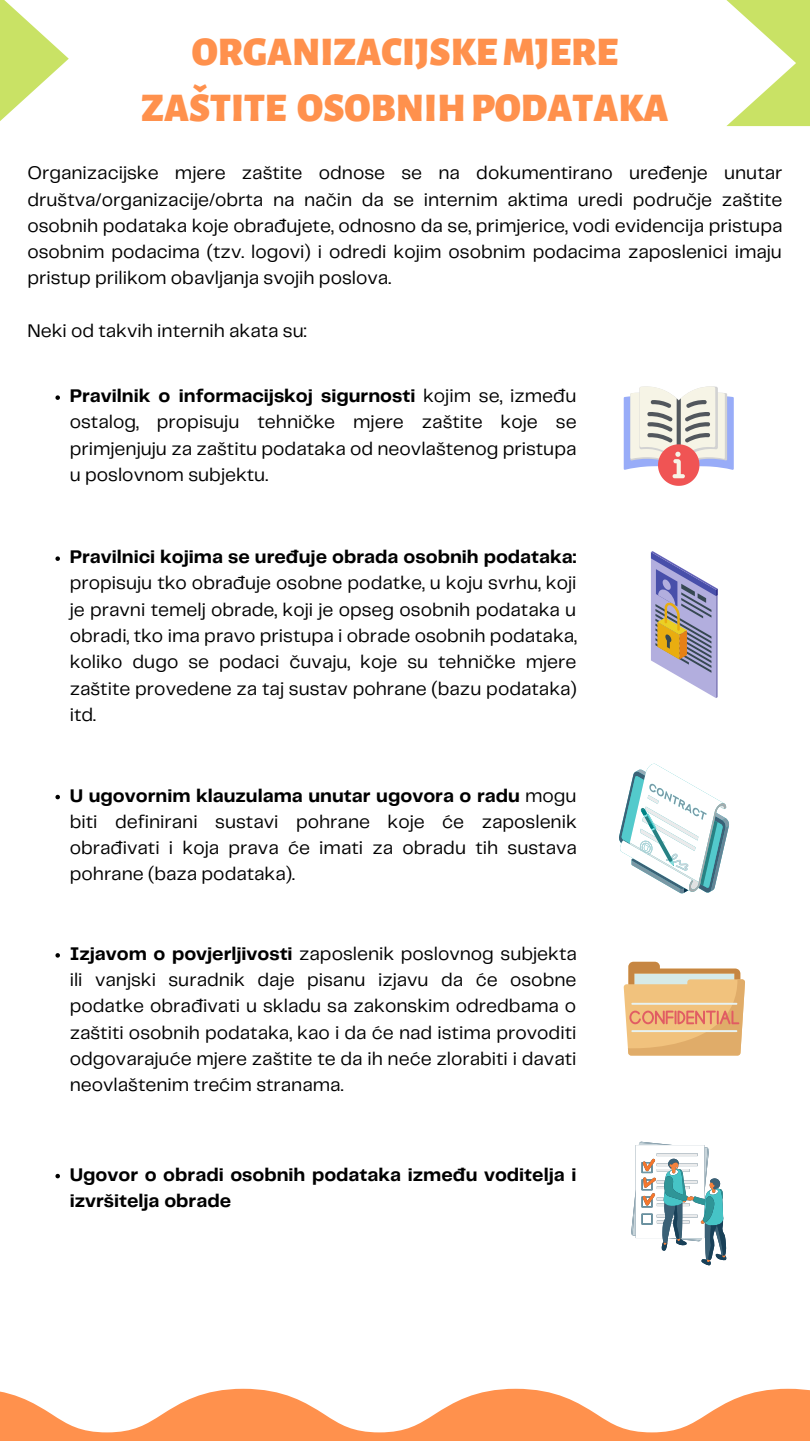
<style>
.page{position:relative;width:810px;height:1441px;background:#fff}
.page>*{position:absolute;margin:0;border:0;box-sizing:border-box;transform-origin:0 0}
.t1{font:900 40px/55.5px "Alegreya Sans SC";color:#ff914d;text-align:center}
.t2{font:19px/26.2px "Telegraf";color:#000;text-align:justify}
.t3{font:700 19px/26.2px "Telegraf";color:#000}
.s1{font-weight:700}
</style>
<div class="page">
<svg style="left:624px;top:386px;width:110px;height:100px"></svg>
<svg style="left:619px;top:763px;width:110px;height:130px"></svg>
<svg style="left:651px;top:551px;width:67px;height:147px"></svg>
<svg style="left:624px;top:961px;width:121px;height:94px"></svg>
<svg style="left:631px;top:1141px;width:95px;height:123px"></svg>
<svg style="left:0;top:0;width:69px;height:121px"></svg>
<svg style="left:726px;top:0;width:84px;height:126px"></svg>
<svg style="left:0;top:1388px;width:810px;height:52px"></svg>
<svg style="left:55px;top:395px;width:5px;height:5px"></svg>
<svg style="left:55px;top:556px;width:5px;height:5px"></svg>
<svg style="left:55px;top:794px;width:5px;height:5px"></svg>
<svg style="left:55px;top:953px;width:5px;height:4px"></svg>
<svg style="left:55px;top:1173px;width:5px;height:5px"></svg>
<h1 class="t1" style="left:141px;top:26px;width:529px">ORGANIZACIJSKE MJERE<br>ZAŠTITE OSOBNIHPODATAKA</h1>
<p class="t2" style="left:27px;top:161px;width:757px">Organizacijske mjere zaštite odnose se na dokumentirano uređenje unutar društva/organizacije/obrta na način da se internim aktima uredi područje zaštite osobnih podataka koje obrađujete, odnosno da se, primjerice, vodi evidencija pristupa osobnim podacima (tzv. logovi) i odredi kojim osobnim podacima zaposlenici imaju pristup prilikom obavljanja svojih poslova.</p>
<p class="t2" style="left:27px;top:318px;width:281px">Neki od takvih internih akata su:</p>
<p class="t2" style="left:70px;top:383px;width:508px"><span class="s1">Pravilnik o informacijskoj sigurnosti</span> kojim se, između ostalog, propisuju tehničke mjere zaštite koje se primjenjuju za zaštitu podataka od neovlaštenog pristupa u poslovnom subjektu.</p>
<p class="t3" style="left:70px;top:544px;width:508px">Pravilnici kojima se uređuje obrada osobnih podataka:</p>
<p class="t2" style="left:70px;top:571px;width:509px">propisuju tko obrađuje osobne podatke, u koju svrhu, koji je pravni temelj obrade, koji je opseg osobnih podataka u obradi, tko ima pravo pristupa i obrade osobnih podataka, koliko dugo se podaci čuvaju, koje su tehničke mjere zaštite provedene za taj sustav pohrane (bazu podataka) itd.</p>
<p class="t2" style="left:70px;top:783px;width:509px"><span class="s1">U ugovornim klauzulama unutar ugovora o radu</span> mogu biti definirani sustavi pohrane koje će zaposlenik obrađivati i koja prava će imati za obradu tih sustava pohrane (baza podataka).</p>
<p class="t2" style="left:70px;top:941px;width:509px"><span class="s1">Izjavom o povjerljivosti</span> zaposlenik poslovnog subjekta ili vanjski suradnik daje pisanu izjavu da će osobne podatke obrađivati u skladu sa zakonskim odredbama o zaštiti osobnih podataka, kao i da će nad istima provoditi odgovarajuće mjere zaštite te da ih neće zlorabiti i davati neovlaštenim trećim stranama.</p>
<p class="t3" style="left:70px;top:1161px;width:508px">Ugovor o obradi osobnih podataka između voditelja i izvršitelja obrade</p>
</div>
